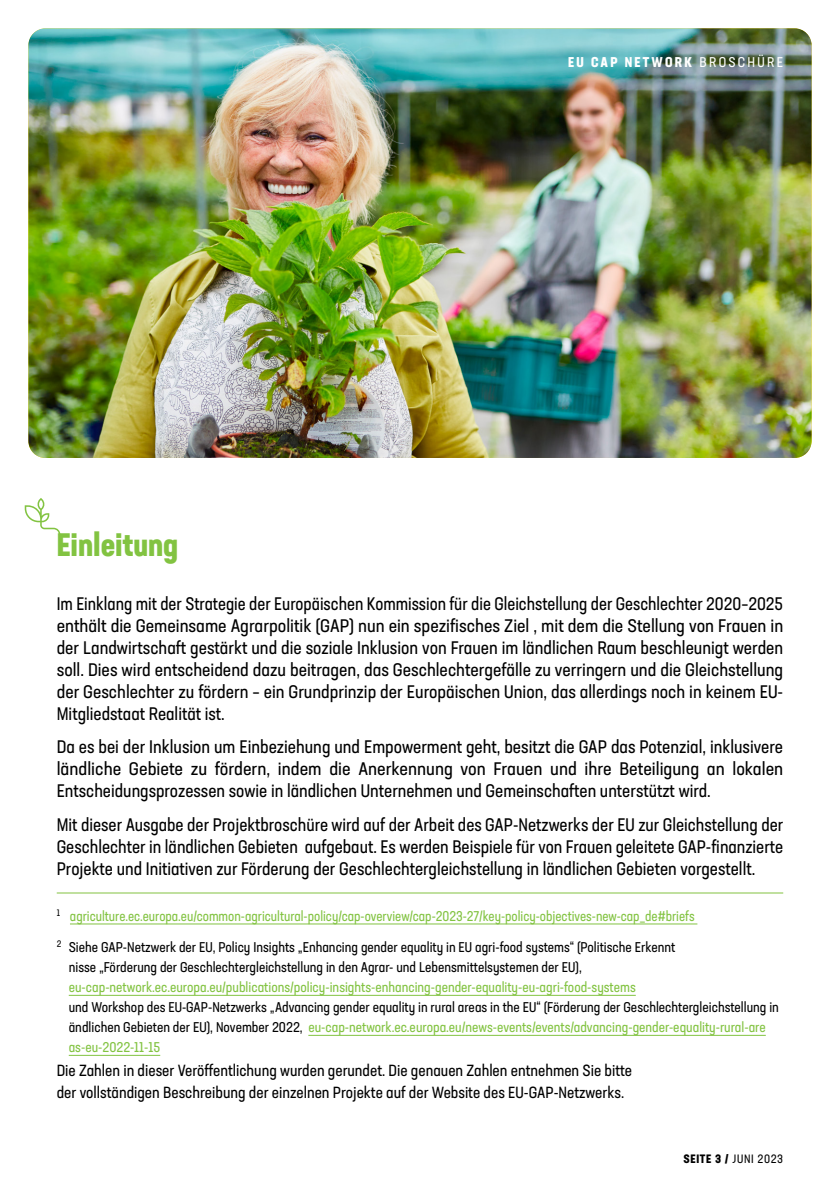
<style>
.page{position:relative;width:840px;height:1191px;background:#fff}
.page>*{position:absolute;margin:0;border:0;box-sizing:border-box;transform-origin:0 0}
.t1{font:700 condensed 32px "Neusa Next Std";color:#82c341}
.t2{font:condensed 18px/22px "Neusa Next Std";color:#000;text-align:justify}
.t3{font:condensed 16px/22px "Neusa Next Std";color:#000}
.t4{font:condensed 14px/20px "Neusa Next Std";color:#000}
.t5{font:condensed 14px "Neusa Next Std";color:#82c341}
.t6{font:700 condensed 14px "Neusa Next Std";letter-spacing:.16em;color:#fff}
.t7{font:condensed 12px "Neusa Next Std";letter-spacing:.055em;color:#000}
.s1{font-weight:400}
.s2{color:#82c341}
.s3{font-weight:700}
</style>
<div class="page">
<hr style="left:70px;top:923px;width:627px;height:1px;background:#82c341">
<hr style="left:69px;top:995px;width:566px;height:1px;background:#82c341">
<hr style="left:308px;top:1035px;width:457px;height:1px;background:#82c341">
<hr style="left:69px;top:1055px;width:91px;height:1px;background:#82c341">
<img style="left:28px;top:28px;width:783px;height:430px">
<svg style="left:25px;top:498px;width:35px;height:37px"></svg>
<hr style="left:57px;top:892px;width:725px;height:1px;background:#82c341">
<h1 class="t1" style="left:57px;top:524px;width:123px">Einleitung</h1>
<p class="t6" style="left:568px;top:54px;width:216px">EU CAP NETWORK <span class="s1">BROSCHÜRE</span></p>
<p class="t2" style="left:57px;top:592px;width:727px">Im Einklang mit der Strategie der Europäischen Kommission für die Gleichstellung der Geschlechter 2020–2025 enthält die Gemeinsame Agrarpolitik (GAP) nun ein spezifisches Ziel , mit dem die Stellung von Frauen in der Landwirtschaft gestärkt und die soziale Inklusion von Frauen im ländlichen Raum beschleunigt werden soll. Dies wird entscheidend dazu beitragen, das Geschlechtergefälle zu verringern und die Gleichstellung der Geschlechter zu fördern – ein Grundprinzip der Europäischen Union, das allerdings noch in keinem EU-Mitgliedstaat Realität ist.</p>
<p class="t2" style="left:57px;top:735px;width:727px">Da es bei der Inklusion um Einbeziehung und Empowerment geht, besitzt die GAP das Potenzial, inklusivere ländliche Gebiete zu fördern, indem die Anerkennung von Frauen und ihre Beteiligung an lokalen Entscheidungsprozessen sowie in ländlichen Unternehmen und Gemeinschaften unterstützt wird.</p>
<p class="t2" style="left:57px;top:813px;width:727px">Mit dieser Ausgabe der Projektbroschüre wird auf der Arbeit des GAP-Netzwerks der EU zur Gleichstellung der Geschlechter in ländlichen Gebieten aufgebaut. Es werden Beispiele für von Frauen geleitete GAP-finanzierte Projekte und Initiativen zur Förderung der Geschlechtergleichstellung in ländlichen Gebieten vorgestellt.</p>
<p class="t5" style="left:57px;top:907px;width:639px"><sup>1</sup> agriculture.ec.europa.eu/common-agricultural-policy/cap-overview/cap-2023-27/key-policy-objectives-new-cap_de#briefs</p>
<p class="t4" style="left:69px;top:937px;width:607px;text-indent:-12px"><sup>2</sup> Siehe GAP-Netzwerk der EU, Policy Insights „Enhancing gender equality in EU agri-food systems“ (Politische Erkennt nisse „Förderung der Geschlechtergleichstellung in den Agrar- und Lebensmittelsystemen der EU),</p>
<p class="t5" style="left:69px;top:978px;width:568px">eu-cap-network.ec.europa.eu/publications/policy-insights-enhancing-gender-equality-eu-agri-food-systems</p>
<p class="t4" style="left:69px;top:997px;width:711px">und Workshop des EU-GAP-Netzwerks „Advancing gender equality in rural areas in the EU“ (Förderung der Geschlechtergleichstellung in ändlichen Gebieten der EU), November 2022, <span class="s2">eu-cap-network.ec.europa.eu/news-events/events/advancing-gender-equality-rural-are as-eu-2022-11-15</span></p>
<p class="t3" style="left:57px;top:1059px;width:576px">Die Zahlen in dieser Veröffentlichung wurden gerundet. Die genauen Zahlen entnehmen Sie bitte der vollständigen Beschreibung der einzelnen Projekte auf der Website des EU-GAP-Netzwerks.</p>
<p class="t7" style="left:683px;top:1151px;width:101px"><span class="s3">SEITE 3 /</span> JUNI 2023</p>
</div>
